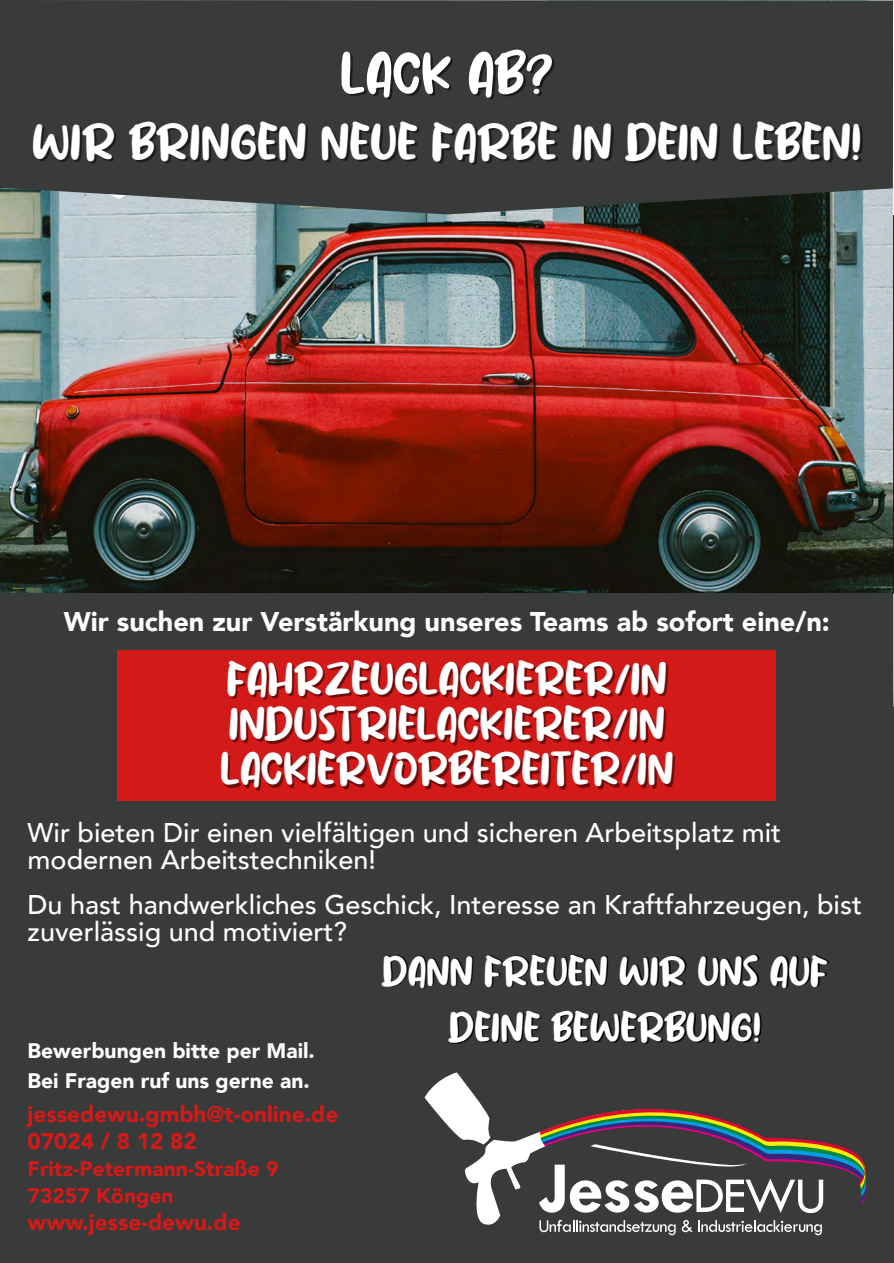
<style>
.page{position:relative;width:894px;height:1263px;background:#fff}
.page>*{position:absolute;margin:0;border:0;box-sizing:border-box;transform-origin:0 0}
.t1{font:54px "Males";color:#fff}
.t2{font:46.5px "Males";color:#fff}
.t3{font:42px/45px "Males";color:#fff}
.t4{font:37.5px/56.2px "Males";color:#fff;text-align:center}
.t5{font:500 27px/27px "Avenir";color:#fff}
.t6{font:900 27px "Avenir";color:#fff}
.t7{font:900 22.5px/27px "Avenir";color:#d41a18}
.t8{font:900 21px/30px "Avenir";color:#fff}
.t9{font:900 21px/27px "Avenir";color:#d41a18}
</style>
<div class="page">
<img style="left:0;top:214px;width:892px;height:380px">
<div style="left:1px;top:594px;width:892px;height:669px;background:#393a3a"></div>
<svg style="left:0;top:0;width:892px;height:214px;background:#404342"></svg>
<img style="left:153px;top:165px;width:46px;height:19px">
<img style="left:383px;top:955px;width:445px;height:88px">
<div style="left:118px;top:650px;width:657px;height:151px;background:#d41a18"></div>
<img style="left:223px;top:663px;width:451px;height:127px">
<svg style="left:424px;top:1072px;width:443px;height:163px"></svg>
<img style="left:35px;top:51px;width:826px;height:114px">
<h1 class="t1" style="left:340px;top:49px;width:215px">LACK AB?</h1>
<h2 class="t2" style="left:32px;top:120px;width:831px">WIR BRINGEN NEUE FARBE IN DEIN LEBEN!</h2>
<p class="t6" style="left:64px;top:604px;width:767px">Wir suchen zur Verstärkung unseres Teams ab sofort eine/n:</p>
<h3 class="t3" style="left:220px;top:659px;width:455px">FAHRZEUGLACKIERER/IN<br>INDUSTRIELACKIERER/IN<br>LACKIERVORBEREITER/IN</h3>
<p class="t5" style="left:28px;top:820px;width:754px">Wir bieten Dir einen vielfältigen und sicheren Arbeitsplatz mit modernen Arbeitstechniken!</p>
<p class="t5" style="left:28px;top:892px;width:835px">Du hast handwerkliches Geschick, Interesse an Kraftfahrzeugen, bist zuverlässig und motiviert?</p>
<h3 class="t4" style="left:382px;top:945px;width:447px">DANN FREUEN WIR UNS AUF<br>DEINE BEWERBUNG!</h3>
<p class="t8" style="left:28px;top:1037px;width:288px">Bewerbungen bitte per Mail.<br>Bei Fragen ruf uns gerne an.</p>
<p class="t7" style="left:28px;top:1101px;width:312px">jessedewu.gmbh@t-online.de<br>07024 / 8 12 82</p>
<p class="t9" style="left:28px;top:1156px;width:252px">Fritz-Petermann-Straße 9<br>73257 Köngen</p>
<p class="t7" style="left:28px;top:1209px;width:214px">www.jesse-dewu.de</p>
</div>
